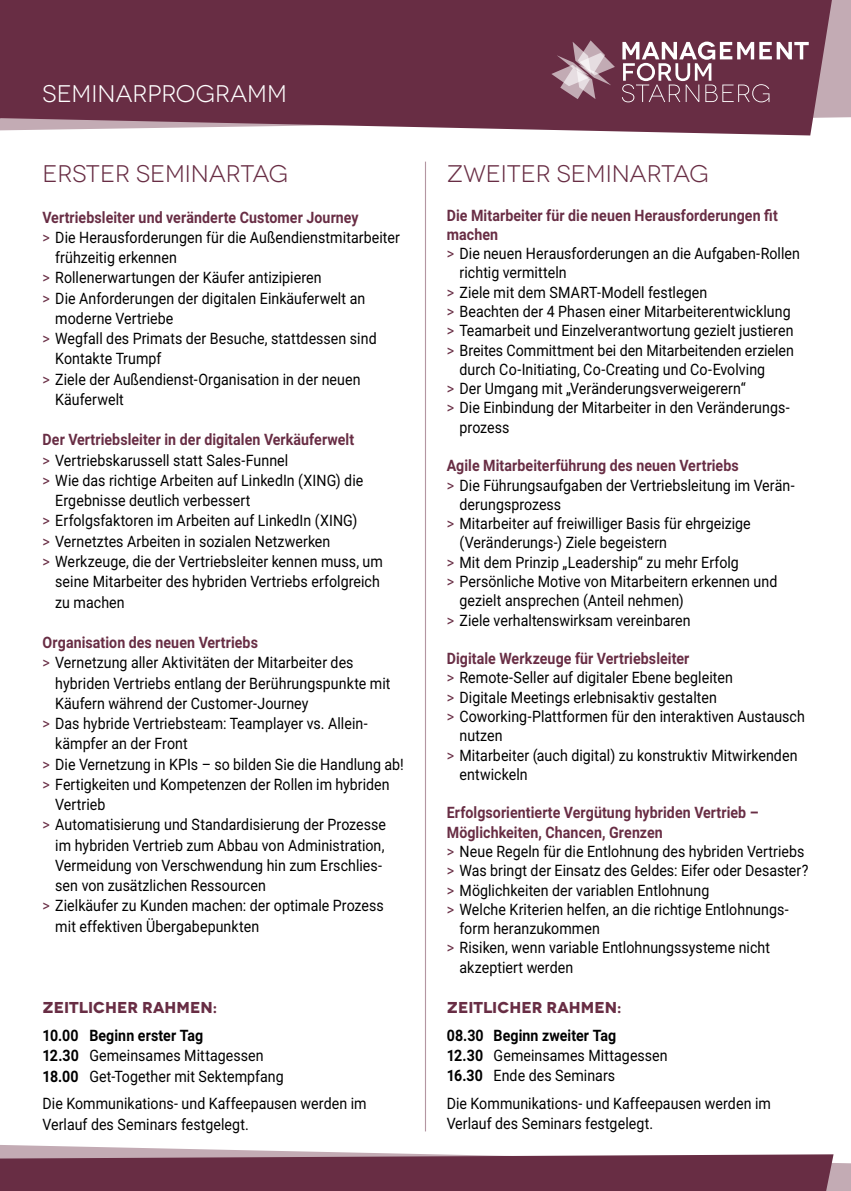
<style>
.page{position:relative;width:851px;height:1191px;background:#fff}
.page>*{position:absolute;margin:0;border:0;box-sizing:border-box;transform-origin:0 0}
.t1{font:24px "Novecentowide";color:#682d44}
.t2{font:24px "Novecentowide";color:#fff}
.t3{font:15.75px/20.2px "Roboto";letter-spacing:.005em;color:#000;scale:.9 1}
.t4{font:700 15.75px "Roboto";letter-spacing:.005em;color:#682d44;scale:.9 1}
.t5{font:700 15.75px "Novecentowide";color:#682d44}
.s1{color:#682d44}
.s2{font-weight:700}
</style>
<div class="page">
<div style="left:831px;top:0;width:19px;height:118px;background:#c3abb4"></div>
<svg style="left:0;top:0;width:831px;height:135px;fill:#682d44"></svg>
<hr style="left:425px;top:162px;width:1px;height:969px;background:#b496a2">
<svg style="left:621px;top:42px;width:187px;height:60px"></svg>
<svg style="left:551px;top:40px;width:63px;height:59px"></svg>
<svg style="left:0;top:1145px;width:850px;height:46px"></svg>
<h1 class="t2" style="left:43px;top:80px;width:246px">SEMINARPROGRAMM</h1>
<h1 class="t1" style="left:43px;top:160px;width:247px">ERSTER SEMINARTAG</h1>
<p class="t4" style="left:43px;top:206px;width:353px">Vertriebsleiter und veränderte Customer Journey</p>
<p class="t3" style="left:43px;top:226px;width:398px"><span class="s1">&gt;</span> Die Herausforderungen für die Außendienstmitarbeiter</p>
<p class="t3" style="left:55px;top:247px;width:137px">frühzeitig erkennen</p>
<p class="t3" style="left:43px;top:267px;width:311px"><span class="s1">&gt;</span> Rollenerwartungen der Käufer antizipieren</p>
<p class="t3" style="left:43px;top:287px;width:360px"><span class="s1">&gt;</span> Die Anforderungen der digitalen Einkäuferwelt an</p>
<p class="t3" style="left:55px;top:307px;width:133px">moderne Vertriebe</p>
<p class="t3" style="left:43px;top:328px;width:373px"><span class="s1">&gt;</span> Wegfall des Primats der Besuche, stattdessen sind</p>
<p class="t3" style="left:55px;top:348px;width:119px">Kontakte Trumpf</p>
<p class="t3" style="left:43px;top:368px;width:355px"><span class="s1">&gt;</span> Ziele der Außendienst-Organisation in der neuen</p>
<p class="t3" style="left:55px;top:388px;width:78px">Käuferwelt</p>
<p class="t4" style="left:43px;top:429px;width:348px">Der Vertriebsleiter in der digitalen Verkäuferwelt</p>
<p class="t3" style="left:43px;top:449px;width:274px"><span class="s1">&gt;</span> Vertriebskarussell statt Sales-Funnel</p>
<p class="t3" style="left:43px;top:469px;width:358px"><span class="s1">&gt;</span> Wie das richtige Arbeiten auf LinkedIn (XING) die</p>
<p class="t3" style="left:55px;top:490px;width:218px">Ergebnisse deutlich verbessert</p>
<p class="t3" style="left:43px;top:510px;width:351px"><span class="s1">&gt;</span> Erfolgsfaktoren im Arbeiten auf LinkedIn (XING)</p>
<p class="t3" style="left:43px;top:530px;width:321px"><span class="s1">&gt;</span> Vernetztes Arbeiten in sozialen Netzwerken</p>
<p class="t3" style="left:43px;top:550px;width:379px"><span class="s1">&gt;</span> Werkzeuge, die der Vertriebsleiter kennen muss, um</p>
<p class="t3" style="left:55px;top:571px;width:362px">seine Mitarbeiter des hybriden Vertriebs erfolgreich</p>
<p class="t3" style="left:55px;top:591px;width:79px">zu machen</p>
<p class="t4" style="left:43px;top:631px;width:241px">Organisation des neuen Vertriebs</p>
<p class="t3" style="left:43px;top:652px;width:347px"><span class="s1">&gt;</span> Vernetzung aller Aktivitäten der Mitarbeiter des</p>
<p class="t3" style="left:55px;top:672px;width:374px">hybriden Vertriebs entlang der Berührungspunkte mit</p>
<p class="t3" style="left:55px;top:692px;width:283px">Käufern während der Customer-Journey</p>
<p class="t3" style="left:43px;top:712px;width:363px"><span class="s1">&gt;</span> Das hybride Vertriebsteam: Teamplayer vs. Allein-</p>
<p class="t3" style="left:55px;top:733px;width:149px">kämpfer an der Front</p>
<p class="t3" style="left:43px;top:753px;width:403px"><span class="s1">&gt;</span> Die Vernetzung in KPIs – so bilden Sie die Handlung ab!</p>
<p class="t3" style="left:43px;top:773px;width:387px"><span class="s1">&gt;</span> Fertigkeiten und Kompetenzen der Rollen im hybriden</p>
<p class="t3" style="left:55px;top:794px;width:57px">Vertrieb</p>
<p class="t3" style="left:43px;top:814px;width:383px"><span class="s1">&gt;</span> Automatisierung und Standardisierung der Prozesse</p>
<p class="t3" style="left:55px;top:834px;width:367px">im hybriden Vertrieb zum Abbau von Administration,</p>
<p class="t3" style="left:55px;top:854px;width:364px">Vermeidung von Verschwendung hin zum Erschlies-</p>
<p class="t3" style="left:55px;top:875px;width:235px">sen von zusätzlichen Ressourcen</p>
<p class="t3" style="left:43px;top:895px;width:380px"><span class="s1">&gt;</span> Zielkäufer zu Kunden machen: der optimale Prozess</p>
<p class="t3" style="left:55px;top:915px;width:228px">mit effektiven Übergabepunkten</p>
<p class="t5" style="left:43px;top:998px;width:176px">ZEITLICHER RAHMEN:</p>
<p class="t3" style="left:43px;top:1024px;width:269px"><span class="s2">10.00 Beginn erster Tag<br>12.30</span> Gemeinsames Mittagessen<br><span class="s2">18.00</span> Get-Together mit Sektempfang</p>
<p class="t3" style="left:43px;top:1093px;width:361px">Die Kommunikations- und Kaffeepausen werden im<br>Verlauf des Seminars festgelegt.</p>
<h1 class="t1" style="left:446px;top:160px;width:263px">ZWEITER SEMINARTAG</h1>
<p class="t4" style="left:446px;top:204px;width:369px">Die Mitarbeiter für die neuen Herausforderungen fit</p>
<p class="t4" style="left:446px;top:223px;width:59px">machen</p>
<p class="t3" style="left:446px;top:243px;width:394px"><span class="s1">&gt;</span> Die neuen Herausforderungen an die Aufgaben-Rollen</p>
<p class="t3" style="left:459px;top:262px;width:121px">richtig vermitteln</p>
<p class="t3" style="left:446px;top:281px;width:291px"><span class="s1">&gt;</span> Ziele mit dem SMART-Modell festlegen</p>
<p class="t3" style="left:446px;top:301px;width:383px"><span class="s1">&gt;</span> Beachten der 4 Phasen einer Mitarbeiterentwicklung</p>
<p class="t3" style="left:446px;top:320px;width:386px"><span class="s1">&gt;</span> Teamarbeit und Einzelverantwortung gezielt justieren</p>
<p class="t3" style="left:446px;top:339px;width:387px"><span class="s1">&gt;</span> Breites Committment bei den Mitarbeitenden erzielen</p>
<p class="t3" style="left:459px;top:358px;width:341px">durch Co-Initiating, Co-Creating und Co-Evolving</p>
<p class="t3" style="left:446px;top:378px;width:334px"><span class="s1">&gt;</span> Der Umgang mit „Veränderungsverweigerern“</p>
<p class="t3" style="left:446px;top:397px;width:382px"><span class="s1">&gt;</span> Die Einbindung der Mitarbeiter in den Veränderungs-</p>
<p class="t3" style="left:459px;top:416px;width:57px">prozess</p>
<p class="t4" style="left:446px;top:455px;width:326px">Agile Mitarbeiterführung des neuen Vertriebs</p>
<p class="t3" style="left:446px;top:474px;width:388px"><span class="s1">&gt;</span> Die Führungsaufgaben der Vertriebsleitung im Verän-</p>
<p class="t3" style="left:459px;top:493px;width:114px">derungsprozess</p>
<p class="t3" style="left:446px;top:513px;width:339px"><span class="s1">&gt;</span> Mitarbeiter auf freiwilliger Basis für ehrgeizige</p>
<p class="t3" style="left:459px;top:532px;width:232px">(Veränderungs-) Ziele begeistern</p>
<p class="t3" style="left:446px;top:551px;width:326px"><span class="s1">&gt;</span> Mit dem Prinzip „Leadership“ zu mehr Erfolg</p>
<p class="t3" style="left:446px;top:570px;width:369px"><span class="s1">&gt;</span> Persönliche Motive von Mitarbeitern erkennen und</p>
<p class="t3" style="left:459px;top:590px;width:250px">gezielt ansprechen (Anteil nehmen)</p>
<p class="t3" style="left:446px;top:609px;width:272px"><span class="s1">&gt;</span> Ziele verhaltenswirksam vereinbaren</p>
<p class="t4" style="left:446px;top:647px;width:271px">Digitale Werkzeuge für Vertriebsleiter</p>
<p class="t3" style="left:446px;top:667px;width:319px"><span class="s1">&gt;</span> Remote-Seller auf digitaler Ebene begleiten</p>
<p class="t3" style="left:446px;top:686px;width:301px"><span class="s1">&gt;</span> Digitale Meetings erlebnisaktiv gestalten</p>
<p class="t3" style="left:446px;top:705px;width:399px"><span class="s1">&gt;</span> Coworking-Plattformen für den interaktiven Austausch</p>
<p class="t3" style="left:459px;top:725px;width:49px">nutzen</p>
<p class="t3" style="left:446px;top:744px;width:391px"><span class="s1">&gt;</span> Mitarbeiter (auch digital) zu konstruktiv Mitwirkenden</p>
<p class="t3" style="left:459px;top:763px;width:77px">entwickeln</p>
<p class="t4" style="left:446px;top:802px;width:348px">Erfolgsorientierte Vergütung hybriden Vertrieb –</p>
<p class="t4" style="left:446px;top:821px;width:241px">Möglichkeiten, Chancen, Grenzen</p>
<p class="t3" style="left:446px;top:840px;width:399px"><span class="s1">&gt;</span> Neue Regeln für die Entlohnung des hybriden Vertriebs</p>
<p class="t3" style="left:446px;top:860px;width:403px"><span class="s1">&gt;</span> Was bringt der Einsatz des Geldes: Eifer oder Desaster?</p>
<p class="t3" style="left:446px;top:879px;width:293px"><span class="s1">&gt;</span> Möglichkeiten der variablen Entlohnung</p>
<p class="t3" style="left:446px;top:898px;width:381px"><span class="s1">&gt;</span> Welche Kriterien helfen, an die richtige Entlohnungs-</p>
<p class="t3" style="left:459px;top:918px;width:157px">form heranzukommen</p>
<p class="t3" style="left:446px;top:937px;width:361px"><span class="s1">&gt;</span> Risiken, wenn variable Entlohnungssysteme nicht</p>
<p class="t3" style="left:459px;top:956px;width:128px">akzeptiert werden</p>
<p class="t5" style="left:446px;top:997px;width:176px">ZEITLICHER RAHMEN:</p>
<p class="t3" style="left:446px;top:1024px;width:247px"><span class="s2">08.30 Beginn zweiter Tag<br>12.30</span> Gemeinsames Mittagessen<br><span class="s2">16.30</span> Ende des Seminars</p>
<p class="t3" style="left:446px;top:1092px;width:361px">Die Kommunikations- und Kaffeepausen werden im<br>Verlauf des Seminars festgelegt.</p>
</div>
